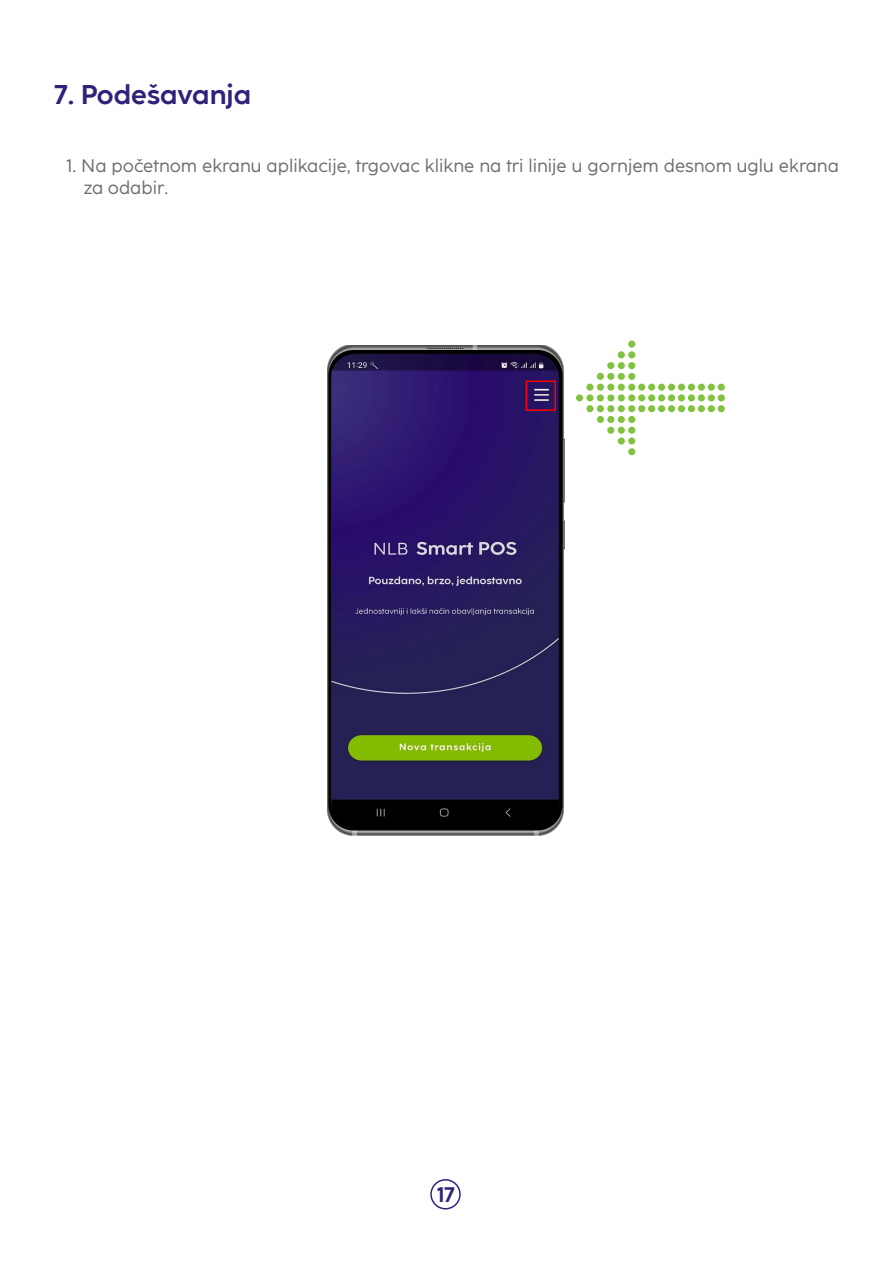
<style>
.page{position:relative;width:893px;height:1263px;background:#fff}
.page>*{position:absolute;margin:0;border:0;box-sizing:border-box;transform-origin:0 0}
.t1{font:700 27px "Coco Sharp";color:#30227b}
.t2{font:700 21px "Coco Sharp";color:#30227b}
.t3{font:18px/21.6px "Coco Sharp";color:#6c6d70}
</style>
<div class="page">
<div style="left:430px;top:1179px;width:31px;height:30px;border:2px solid #30227b;border-radius:50%"></div>
<div style="left:628px;top:340px;width:7px;height:8px;background:#81c340;border-radius:50%"></div>
<div style="left:628px;top:351px;width:7px;height:7px;background:#81c340;border-radius:50%"></div>
<div style="left:628px;top:362px;width:7px;height:7px;background:#81c340;border-radius:50%"></div>
<div style="left:628px;top:373px;width:7px;height:7px;background:#81c340;border-radius:50%"></div>
<div style="left:628px;top:384px;width:7px;height:7px;background:#81c340;border-radius:50%"></div>
<div style="left:628px;top:394px;width:7px;height:7px;background:#81c340;border-radius:50%"></div>
<div style="left:628px;top:405px;width:7px;height:7px;background:#81c340;border-radius:50%"></div>
<div style="left:628px;top:416px;width:7px;height:7px;background:#81c340;border-radius:50%"></div>
<div style="left:628px;top:427px;width:7px;height:7px;background:#81c340;border-radius:50%"></div>
<div style="left:628px;top:437px;width:7px;height:8px;background:#81c340;border-radius:50%"></div>
<div style="left:628px;top:448px;width:7px;height:7px;background:#81c340;border-radius:50%"></div>
<div style="left:638px;top:384px;width:7px;height:7px;background:#81c340;border-radius:50%"></div>
<div style="left:638px;top:394px;width:7px;height:7px;background:#81c340;border-radius:50%"></div>
<div style="left:638px;top:405px;width:7px;height:7px;background:#81c340;border-radius:50%"></div>
<div style="left:648px;top:384px;width:7px;height:7px;background:#81c340;border-radius:50%"></div>
<div style="left:648px;top:394px;width:7px;height:7px;background:#81c340;border-radius:50%"></div>
<div style="left:648px;top:405px;width:7px;height:7px;background:#81c340;border-radius:50%"></div>
<div style="left:658px;top:384px;width:7px;height:7px;background:#81c340;border-radius:50%"></div>
<div style="left:658px;top:394px;width:7px;height:7px;background:#81c340;border-radius:50%"></div>
<div style="left:658px;top:405px;width:7px;height:7px;background:#81c340;border-radius:50%"></div>
<div style="left:668px;top:384px;width:7px;height:7px;background:#81c340;border-radius:50%"></div>
<div style="left:668px;top:394px;width:7px;height:7px;background:#81c340;border-radius:50%"></div>
<div style="left:668px;top:405px;width:7px;height:7px;background:#81c340;border-radius:50%"></div>
<div style="left:678px;top:384px;width:7px;height:7px;background:#81c340;border-radius:50%"></div>
<div style="left:678px;top:394px;width:7px;height:7px;background:#81c340;border-radius:50%"></div>
<div style="left:678px;top:405px;width:7px;height:7px;background:#81c340;border-radius:50%"></div>
<div style="left:688px;top:384px;width:7px;height:7px;background:#81c340;border-radius:50%"></div>
<div style="left:688px;top:394px;width:7px;height:7px;background:#81c340;border-radius:50%"></div>
<div style="left:688px;top:405px;width:7px;height:7px;background:#81c340;border-radius:50%"></div>
<div style="left:698px;top:384px;width:7px;height:7px;background:#81c340;border-radius:50%"></div>
<div style="left:698px;top:394px;width:7px;height:7px;background:#81c340;border-radius:50%"></div>
<div style="left:698px;top:405px;width:7px;height:7px;background:#81c340;border-radius:50%"></div>
<div style="left:708px;top:384px;width:7px;height:7px;background:#81c340;border-radius:50%"></div>
<div style="left:708px;top:394px;width:7px;height:7px;background:#81c340;border-radius:50%"></div>
<div style="left:708px;top:405px;width:7px;height:7px;background:#81c340;border-radius:50%"></div>
<div style="left:718px;top:384px;width:7px;height:7px;background:#81c340;border-radius:50%"></div>
<div style="left:718px;top:394px;width:7px;height:7px;background:#81c340;border-radius:50%"></div>
<div style="left:718px;top:405px;width:7px;height:7px;background:#81c340;border-radius:50%"></div>
<div style="left:618px;top:351px;width:7px;height:7px;background:#81c340;border-radius:50%"></div>
<div style="left:618px;top:362px;width:7px;height:7px;background:#81c340;border-radius:50%"></div>
<div style="left:618px;top:373px;width:7px;height:7px;background:#81c340;border-radius:50%"></div>
<div style="left:618px;top:384px;width:7px;height:7px;background:#81c340;border-radius:50%"></div>
<div style="left:618px;top:394px;width:7px;height:7px;background:#81c340;border-radius:50%"></div>
<div style="left:618px;top:405px;width:7px;height:7px;background:#81c340;border-radius:50%"></div>
<div style="left:618px;top:416px;width:7px;height:7px;background:#81c340;border-radius:50%"></div>
<div style="left:618px;top:427px;width:7px;height:7px;background:#81c340;border-radius:50%"></div>
<div style="left:618px;top:437px;width:7px;height:8px;background:#81c340;border-radius:50%"></div>
<div style="left:607px;top:362px;width:7px;height:7px;background:#81c340;border-radius:50%"></div>
<div style="left:607px;top:373px;width:7px;height:7px;background:#81c340;border-radius:50%"></div>
<div style="left:607px;top:384px;width:7px;height:7px;background:#81c340;border-radius:50%"></div>
<div style="left:607px;top:394px;width:7px;height:7px;background:#81c340;border-radius:50%"></div>
<div style="left:607px;top:405px;width:7px;height:7px;background:#81c340;border-radius:50%"></div>
<div style="left:607px;top:416px;width:7px;height:7px;background:#81c340;border-radius:50%"></div>
<div style="left:607px;top:427px;width:7px;height:7px;background:#81c340;border-radius:50%"></div>
<div style="left:597px;top:373px;width:7px;height:7px;background:#81c340;border-radius:50%"></div>
<div style="left:597px;top:384px;width:7px;height:7px;background:#81c340;border-radius:50%"></div>
<div style="left:597px;top:394px;width:7px;height:7px;background:#81c340;border-radius:50%"></div>
<div style="left:597px;top:405px;width:7px;height:7px;background:#81c340;border-radius:50%"></div>
<div style="left:597px;top:416px;width:7px;height:7px;background:#81c340;border-radius:50%"></div>
<div style="left:586px;top:384px;width:7px;height:7px;background:#81c340;border-radius:50%"></div>
<div style="left:586px;top:394px;width:7px;height:7px;background:#81c340;border-radius:50%"></div>
<div style="left:586px;top:405px;width:7px;height:7px;background:#81c340;border-radius:50%"></div>
<div style="left:576px;top:394px;width:7px;height:7px;background:#81c340;border-radius:50%"></div>
<img style="left:328px;top:345px;width:236px;height:490px">
<div style="left:526px;top:380px;width:30px;height:31px;border:2px solid #f00"></div>
<p class="t1" style="left:54px;top:78px;width:199px">7. Podešavanja</p>
<p class="t3" style="left:84px;top:155px;width:757px;text-indent:-17px">1. Na početnom ekranu aplikacije, trgovac klikne na tri linije u gornjem desnom uglu ekrana za odabir.</p>
<p class="t2" style="left:438px;top:1182px;width:19px">17</p>
</div>
